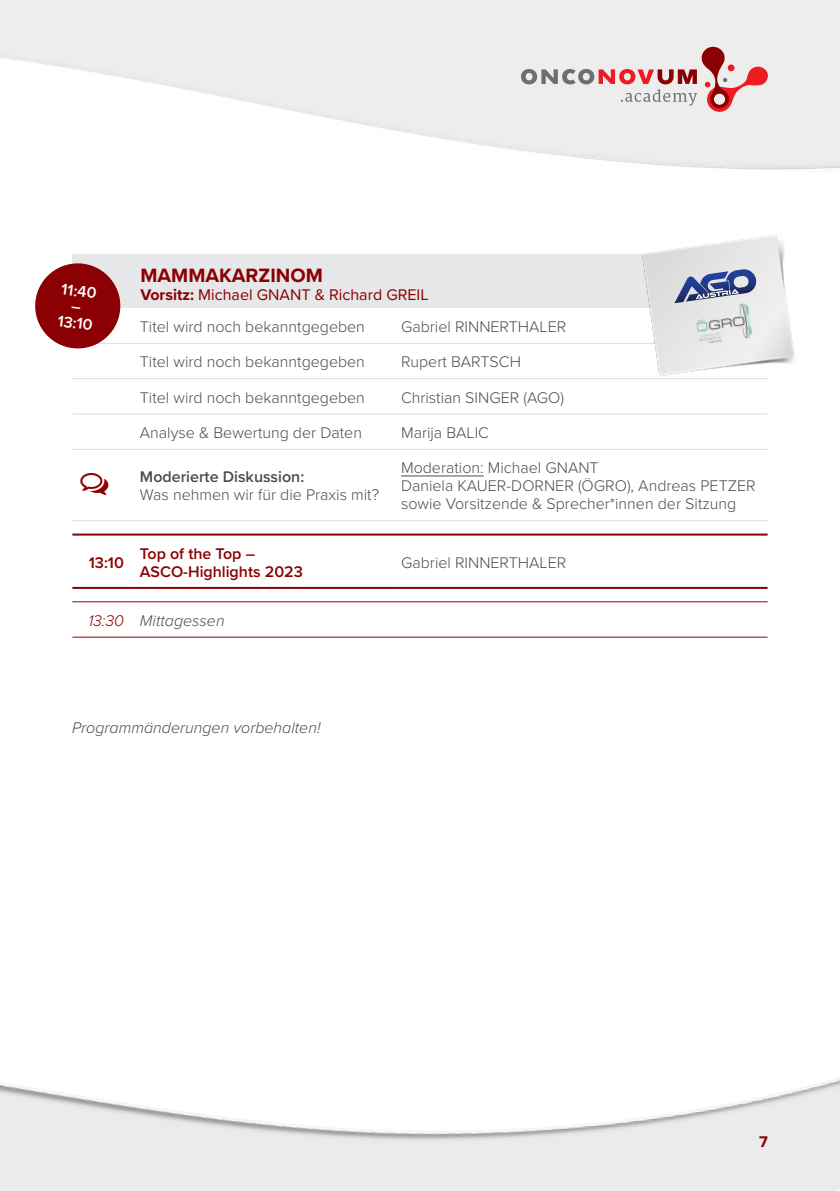
<style>
.page{position:relative;width:840px;height:1191px;background:#fff}
.page>*{position:absolute;margin:0;border:0;box-sizing:border-box;transform-origin:0 0}
.t1{font:700 20px "Proxima Nova";color:#8b0002}
.t2{font:300 16px/18px "Proxima Nova";color:#4c4c4e}
.t3{font:italic 300 16px "Proxima Nova";color:#4c4c4e}
.t4{font:600 16px/18px "Proxima Nova";color:#8b0002}
.t5{font:600 16px "Proxima Nova";color:#4c4c4e}
.t6{font:600 16px/16px "Proxima Nova";color:#fff;text-align:center}
.t7{font:700 16px "Proxima Nova";color:#8b0002}
.s1{font-weight:700;color:#8b0002}
.s2{font-weight:400;color:#8b0002}
.s3{color:#8b0002}
</style>
<div class="page">
<img style="left:0;top:0;width:839px;height:170px">
<img style="left:0;top:1078px;width:839px;height:113px">
<svg style="left:520px;top:47px;width:247px;height:65px;background:#dfc7c8"></svg>
<div style="left:72px;top:255px;width:695px;height:53px;background:#e6e7e8"></div>
<hr style="left:72px;top:343px;width:60px;height:1px;background:#dcddde">
<hr style="left:132px;top:343px;width:261px;height:1px;background:#dcddde">
<hr style="left:393px;top:343px;width:374px;height:1px;background:#dcddde">
<hr style="left:72px;top:378px;width:60px;height:1px;background:#dcddde">
<hr style="left:132px;top:378px;width:261px;height:1px;background:#dcddde">
<hr style="left:393px;top:378px;width:374px;height:1px;background:#dcddde">
<hr style="left:72px;top:414px;width:60px;height:1px;background:#dcddde">
<hr style="left:132px;top:414px;width:261px;height:1px;background:#dcddde">
<hr style="left:393px;top:414px;width:374px;height:1px;background:#dcddde">
<hr style="left:72px;top:449px;width:60px;height:1px;background:#dcddde">
<hr style="left:132px;top:449px;width:261px;height:1px;background:#dcddde">
<hr style="left:72px;top:520px;width:60px;height:1px;background:#dcddde">
<hr style="left:132px;top:520px;width:261px;height:1px;background:#dcddde">
<hr style="left:393px;top:449px;width:374px;height:1px;background:#dcddde">
<hr style="left:393px;top:520px;width:374px;height:1px;background:#dcddde">
<hr style="left:72px;top:601px;width:60px;height:1px;background:#8b0002">
<hr style="left:132px;top:601px;width:261px;height:1px;background:#8b0002">
<hr style="left:393px;top:601px;width:374px;height:1px;background:#8b0002">
<hr style="left:72px;top:637px;width:60px;height:1px;background:#8b0002">
<hr style="left:132px;top:637px;width:261px;height:1px;background:#8b0002">
<hr style="left:393px;top:637px;width:374px;height:1px;background:#8b0002">
<hr style="left:72px;top:533px;width:60px;height:2px;background:#8b0002">
<hr style="left:132px;top:533px;width:261px;height:2px;background:#8b0002">
<hr style="left:393px;top:533px;width:374px;height:2px;background:#8b0002">
<hr style="left:72px;top:587px;width:60px;height:2px;background:#8b0002">
<hr style="left:132px;top:587px;width:261px;height:2px;background:#8b0002">
<hr style="left:393px;top:587px;width:374px;height:2px;background:#8b0002">
<hr style="left:401px;top:475px;width:82px;height:1px;background:#4c4c4e">
<svg style="left:35px;top:263px;width:86px;height:86px"></svg>
<img style="left:631px;top:234px;width:164px;height:145px">
<svg style="left:674px;top:269px;width:82px;height:34px"></svg>
<img style="left:694px;top:303px;width:58px;height:42px">
<p class="t6" style="left:63px;top:280px;width:37px;rotate:7deg">11:40 –<br>13:10</p>
<p class="t1" style="left:140px;top:260px;width:184px">MAMMAKARZINOM</p>
<p class="t2" style="left:140px;top:278px;width:290px;line-height:32px"><span class="s1">Vorsitz:</span> <span class="s2">Michael GNANT &amp; Richard GREIL<br></span>Titel wird noch bekanntgegeben</p>
<p class="t2" style="left:401px;top:317px;width:167px">Gabriel RINNERTHALER</p>
<p class="t2" style="left:140px;top:352px;width:226px">Titel wird noch bekanntgegeben</p>
<p class="t2" style="left:401px;top:352px;width:121px">Rupert BARTSCH</p>
<p class="t2" style="left:140px;top:387px;width:226px">Titel wird noch bekanntgegeben</p>
<p class="t2" style="left:401px;top:387px;width:164px">Christian SINGER (AGO)</p>
<p class="t2" style="left:140px;top:423px;width:223px">Analyse &amp; Bewertung der Daten</p>
<p class="t2" style="left:401px;top:423px;width:89px">Marija BALIC</p>
<p class="t5" style="left:140px;top:465px;width:166px">Moderierte Diskussion:</p>
<p class="t2" style="left:140px;top:485px;width:240px">Was nehmen wir für die Praxis mit?</p>
<p class="t2" style="left:401px;top:458px;width:356px">Moderation: Michael GNANT<br>Daniela KAUER-DORNER (ÖGRO), Andreas PETZER sowie Vorsitzende &amp; Sprecher*innen der Sitzung</p>
<p class="t4" style="left:89px;top:553px;width:37px">13:10</p>
<p class="t4" style="left:140px;top:544px;width:164px">Top of the Top –<br>ASCO-Highlights 2023</p>
<p class="t2" style="left:401px;top:552px;width:167px">Gabriel RINNERTHALER</p>
<p class="t3" style="left:88px;top:608px;width:138px"><span class="s3">13:30</span> Mittagessen</p>
<p class="t3" style="left:72px;top:715px;width:250px">Programmänderungen vorbehalten!</p>
<p class="t7" style="left:758px;top:1130px;width:10px">7</p>
</div>
